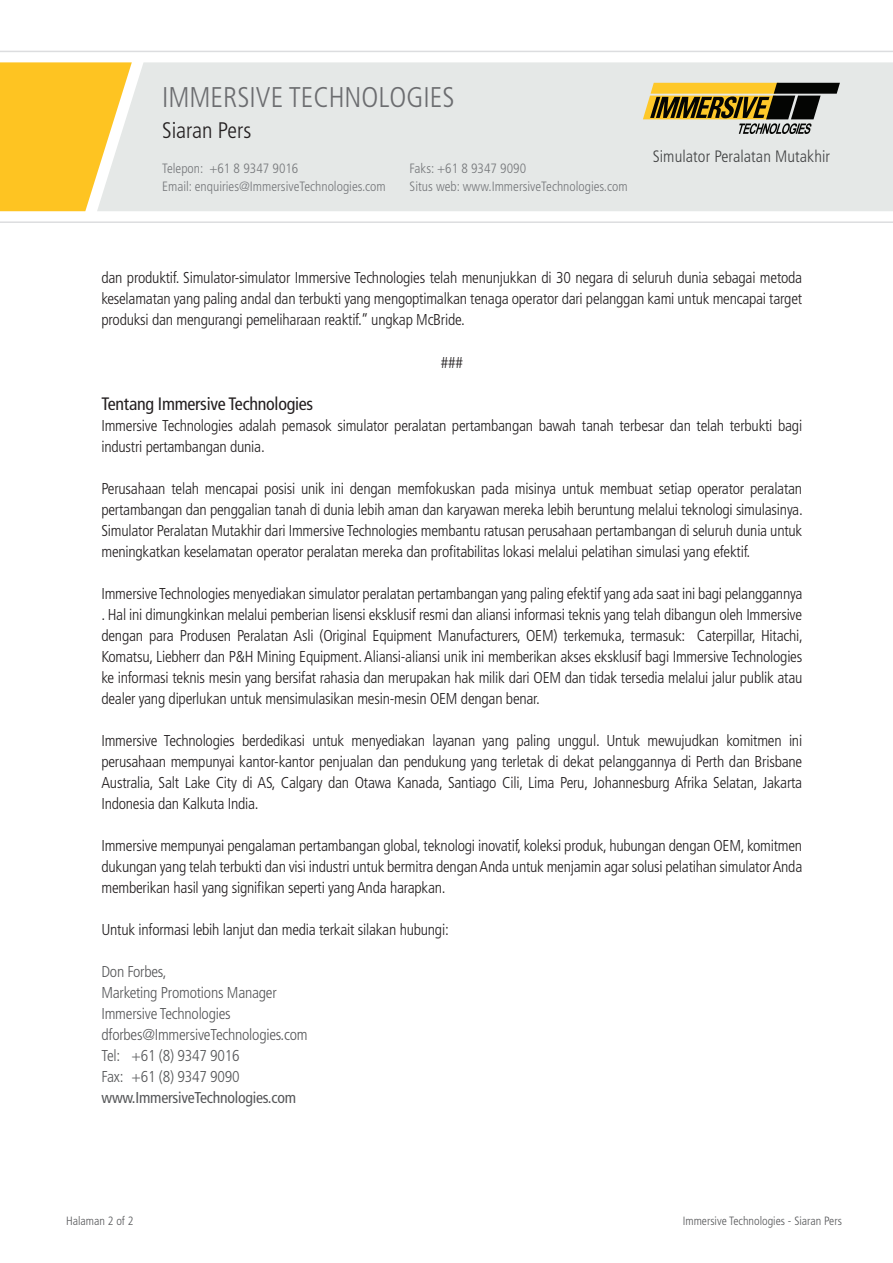
<style>
.page{position:relative;width:893px;height:1263px;background:#fff}
.page>*{position:absolute;margin:0;border:0;box-sizing:border-box;transform-origin:0 0}
.t1{font:300 condensed 28.5px "Frutiger";color:#6c6d70}
.t2{font:300 condensed 22.5px "Frutiger";color:#231f20}
.t3{font:condensed 18px "Frutiger";letter-spacing:-.015em;color:#231f20}
.t4{font:300 condensed 16.5px "Frutiger";letter-spacing:.005em;color:#414243}
.t5{font:300 condensed 15.75px/21px "Frutiger";letter-spacing:-.015em;color:#231f20;text-align:justify}
.t6{font:300 condensed 15.75px/21px "Frutiger";letter-spacing:-.015em;color:#57585a}
.t7{font:condensed 15.75px "Frutiger";letter-spacing:-.015em;color:#57585a}
.t8{font:300 condensed 13.5px/18px "Frutiger";color:#76787b}
.t9{font:300 condensed 12px "Frutiger";color:#57585a}
</style>
<div class="page">
<div style="left:0;top:62px;width:97px;height:149px;background:#fec422"></div>
<div style="left:97px;top:62px;width:796px;height:149px;background:#e5e8e7"></div>
<hr style="left:0;top:51px;width:893px;height:1px;background:#dcdddf">
<hr style="left:0;top:221px;width:893px;height:2px;background:#dcdddf">
<svg style="left:643px;top:83px;width:197px;height:51px;background:#9b8d60"></svg>
<h1 class="t1" style="left:162px;top:81px;width:294px">IMMERSIVE TECHNOLOGIES</h1>
<h2 class="t2" style="left:162px;top:118px;width:91px">Siaran Pers</h2>
<p class="t8" style="left:162px;top:160px;width:138px">Telepon: +61 8 9347 9016</p>
<p class="t8" style="left:410px;top:160px;width:118px">Faks: +61 8 9347 9090</p>
<p class="t8" style="left:162px;top:178px;width:225px">Email: enquiries@ImmersiveTechnologies.com</p>
<p class="t8" style="left:410px;top:178px;width:219px">Situs web: www.ImmersiveTechnologies.com</p>
<h2 class="t2" style="left:162px;top:118px;width:121px">Media R lease</h2>
<p class="t8" style="left:162px;top:160px;width:131px">Phone: +61 8 9347 9016</p>
<p class="t8" style="left:410px;top:160px;width:194px;text-indent:11px">x: +61 8 9347 9090<br>Web: www.ImmersiveTechnologies.com</p>
<p class="t4" style="left:653px;top:147px;width:179px">Simulator Peralatan Mutakhir</p>
<p class="t5" style="left:101px;top:267px;width:702px">dan produktif. Simulator-simulator Immersive Technologies telah menunjukkan di 30 negara di seluruh dunia sebagai metoda keselamatan yang paling andal dan terbukti yang mengoptimalkan tenaga operator dari pelanggan kami untuk mencapai target produksi dan mengurangi pemeliharaan reaktif.” ungkap McBride.</p>
<p class="t5" style="left:441px;top:352px;width:24px">###</p>
<p class="t3" style="left:101px;top:393px;width:213px">Tentang Immersive Technologies</p>
<p class="t5" style="left:101px;top:415px;width:702px">Immersive Technologies adalah pemasok simulator peralatan pertambangan bawah tanah terbesar dan telah terbukti bagi industri pertambangan dunia.</p>
<p class="t5" style="left:101px;top:478px;width:703px">Perusahaan telah mencapai posisi unik ini dengan memfokuskan pada misinya untuk membuat setiap operator peralatan pertambangan dan penggalian tanah di dunia lebih aman dan karyawan mereka lebih beruntung melalui teknologi simulasinya.<br>Simulator Peralatan Mutakhir dari Immersive Technologies membantu ratusan perusahaan pertambangan di seluruh dunia untuk meningkatkan keselamatan operator peralatan mereka dan profitabilitas lokasi melalui pelatihan simulasi yang efektif.</p>
<p class="t5" style="left:101px;top:583px;width:703px">Immersive Technologies menyediakan simulator peralatan pertambangan yang paling efektif yang ada saat ini bagi pelanggannya . Hal ini dimungkinkan melalui pemberian lisensi eksklusif resmi dan aliansi informasi teknis yang telah dibangun oleh Immersive dengan para Produsen Peralatan Asli (Original Equipment Manufacturers, OEM) terkemuka, termasuk: Caterpillar, Hitachi, Komatsu, Liebherr dan P&amp;H Mining Equipment. Aliansi-aliansi unik ini memberikan akses eksklusif bagi Immersive Technologies ke informasi teknis mesin yang bersifat rahasia dan merupakan hak milik dari OEM dan tidak tersedia melalui jalur publik atau dealer yang diperlukan untuk mensimulasikan mesin-mesin OEM dengan benar.</p>
<p class="t5" style="left:101px;top:730px;width:702px">Immersive Technologies berdedikasi untuk menyediakan layanan yang paling unggul. Untuk mewujudkan komitmen ini perusahaan mempunyai kantor-kantor penjualan dan pendukung yang terletak di dekat pelanggannya di Perth dan Brisbane Australia, Salt Lake City di AS, Calgary dan Otawa Kanada, Santiago Cili, Lima Peru, Johannesburg Afrika Selatan, Jakarta Indonesia dan Kalkuta India.</p>
<p class="t5" style="left:101px;top:835px;width:702px">Immersive mempunyai pengalaman pertambangan global, teknologi inovatif, koleksi produk, hubungan dengan OEM, komitmen dukungan yang telah terbukti dan visi industri untuk bermitra dengan Anda untuk menjamin agar solusi pelatihan simulator Anda memberikan hasil yang signifikan seperti yang Anda harapkan.</p>
<p class="t5" style="left:101px;top:919px;width:349px">Untuk informasi lebih lanjut dan media terkait silakan hubungi:</p>
<p class="t6" style="left:101px;top:961px;width:208px">Don Forbes,<br>Marketing Promotions Manager<br>Immersive Technologies dforbes@ImmersiveTechnologies.com<br>Tel: +61 (8) 9347 9016<br>Fax: +61 (8) 9347 9090</p>
<p class="t7" style="left:101px;top:1088px;width:196px">www.ImmersiveTechnologies.com</p>
<p class="t9" style="left:66px;top:1214px;width:69px">Halaman 2 of 2</p>
<p class="t9" style="left:683px;top:1214px;width:161px">Immersive Technologies - Siaran Pers</p>
</div>
